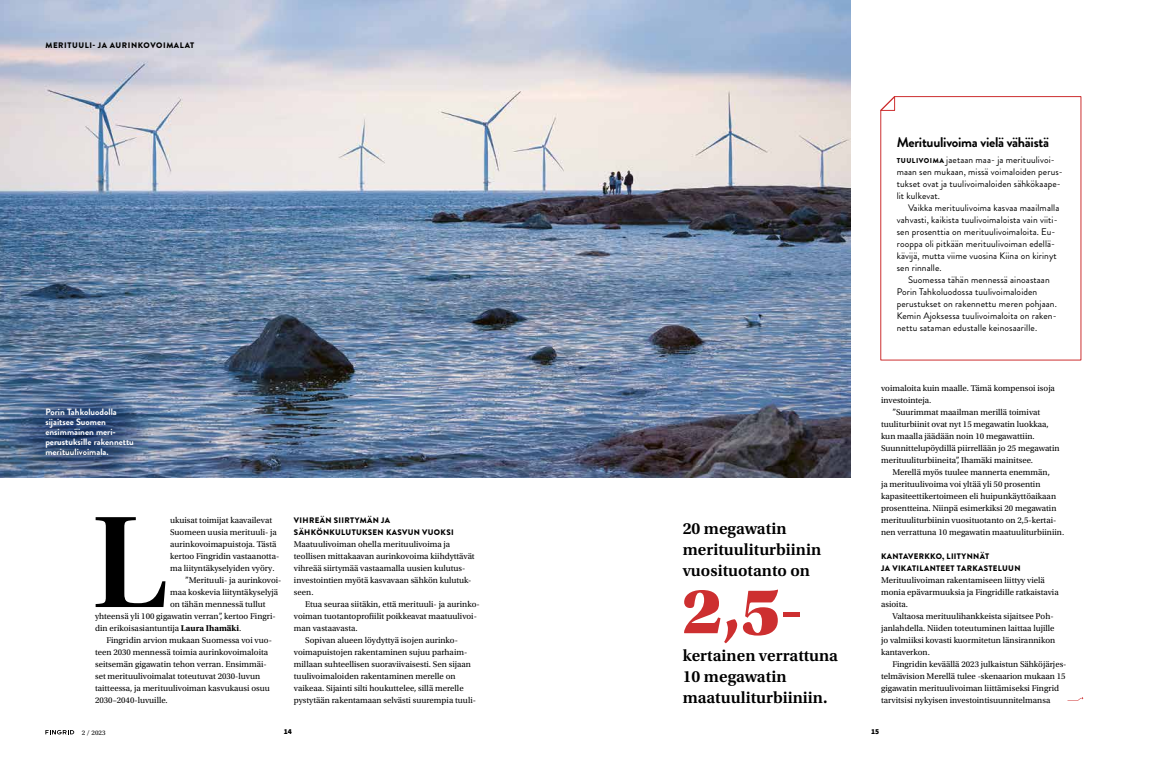
<style>
.page{position:relative;width:1163px;height:766px;background:#fff}
.page>*{position:absolute;margin:0;border:0;box-sizing:border-box;transform-origin:0 0}
.t1{font:136.1px "Utopia Std Semibold Disp";color:#000}
.t2{font:68px "Utopia Std Black Headline";color:#cd2f30}
.t3{font:600 17px/21px "Utopia Std";color:#000}
.t4{font:700 14px "Brandon Grotesque";letter-spacing:-.02em;color:#000}
.t5{font:9.5px/12px "Brandon Grotesque";letter-spacing:.01em;color:#000}
.t6{font:700 9.2px/10px "Brandon Grotesque";color:#fff}
.t7{font:8.8px/12px "Utopia Std";color:#000}
.t8{font:900 8px/12px "Brandon Grotesque";letter-spacing:.04em;color:#000}
.t9{font:900 8px "Brandon Grotesque";letter-spacing:.07em;color:#000}
.t10{font:900 7.5px "Source Sans Pro";color:#000}
.t11{font:7px "Utopia Std";color:#000}
.s1{font-weight:700}
.s2{font-weight:900;font-size:7px}
</style>
<div class="page">
<svg style="left:880px;top:96px;width:201px;height:265px"></svg>
<svg style="left:880px;top:96px;width:15px;height:15px"></svg>
<img style="left:0;top:0;width:850px;height:477px">
<svg style="left:0;top:389px;width:149px;height:89px;background:#4b658b"></svg>
<svg style="left:45px;top:730px;width:29px;height:4px"></svg>
<p class="t9" style="left:45px;top:40px;width:150px">MERITUULI- JA AURINKOVOIMALAT</p>
<p class="t6" style="left:45px;top:407px;width:90px">Porin Tahkoluodolla sijaitsee Suomen ensimmäinen meri&shy;perustuksille rakennettu merituulivoimala.</p>
<h1 class="t1" style="left:92px;top:488px;width:76px">L</h1>
<p class="t7" style="left:170px;top:514px;width:103px">ukuisat toimijat kaavailevat</p>
<p class="t7" style="left:170px;top:526px;width:108px">Suomeen uusia merituuli- ja</p>
<p class="t7" style="left:170px;top:538px;width:108px">aurinkovoimapuistoja. Tästä</p>
<p class="t7" style="left:170px;top:550px;width:111px">kertoo Fingridin vastaanotta-</p>
<p class="t7" style="left:170px;top:562px;width:106px">ma liityntäkyselyiden vyöry.</p>
<p class="t7" style="left:185px;top:574px;width:98px">”Merituuli- ja aurinkovoi-</p>
<p class="t7" style="left:170px;top:586px;width:110px">maa koskevia liityntäkyselyjä</p>
<p class="t7" style="left:170px;top:598px;width:97px">on tähän mennessä tullut</p>
<p class="t7" style="left:95px;top:610px;width:182px">yhteensä yli 100 gigawatin verran”, kertoo Fingri-</p>
<p class="t7" style="left:95px;top:622px;width:148px">din erikoisasiantuntija <span class="s1">Laura Ihamäki</span>.</p>
<p class="t7" style="left:106px;top:634px;width:167px">Fingridin arvion mukaan Suomessa voi vuo-</p>
<p class="t7" style="left:95px;top:646px;width:175px">teen 2030 mennessä toimia aurinkovoimaloita</p>
<p class="t7" style="left:95px;top:658px;width:173px">seitsemän gigawatin tehon verran. Ensimmäi-</p>
<p class="t7" style="left:95px;top:670px;width:167px">set merituulivoimalat toteutuvat 2030-luvun</p>
<p class="t7" style="left:95px;top:682px;width:176px">taitteessa, ja merituulivoiman kasvukausi osuu</p>
<p class="t7" style="left:95px;top:694px;width:74px">2030–2040-luvuille.</p>
<p class="t8" style="left:294px;top:514px;width:161px">VIHREÄN SIIRTYMÄN JA<br>SÄHKÖNKULUTUKSEN KASVUN VUOKSI</p>
<p class="t7" style="left:294px;top:538px;width:182px">Maatuulivoiman ohella merituulivoima ja teollisen mittakaavan aurinkovoima kiihdyttävät vihreää siirtymää vastaamalla uusien kulutus&shy;investointien myötä kasvavaan sähkön kulutuk&shy;seen.</p>
<p class="t7" style="left:305px;top:598px;width:176px">Etua seuraa siitäkin, että merituuli- ja aurinko-</p>
<p class="t7" style="left:294px;top:610px;width:184px">voiman tuotantoprofiilit poikkeavat maatuulivoi-</p>
<p class="t7" style="left:294px;top:622px;width:65px">man vastaavasta.</p>
<p class="t7" style="left:305px;top:634px;width:153px">Sopivan alueen löydyttyä isojen aurinko-</p>
<p class="t7" style="left:294px;top:646px;width:175px">voimapuistojen rakentaminen sujuu parhaim-</p>
<p class="t7" style="left:294px;top:658px;width:178px">millaan suhteellisen suoraviivaisesti. Sen sijaan</p>
<p class="t7" style="left:294px;top:670px;width:163px">tuulivoimaloiden rakentaminen merelle on</p>
<p class="t7" style="left:294px;top:682px;width:171px">vaikeaa. Sijainti silti houkuttelee, sillä merelle</p>
<p class="t7" style="left:294px;top:694px;width:182px">pystytään rakentamaan selvästi suurempia tuuli-</p>
<h3 class="t3" style="left:682px;top:518px;width:140px">20 megawatin merituuliturbiinin vuosituotanto on</h3>
<h2 class="t2" style="left:682px;top:575px;width:122px">2,5-</h2>
<h3 class="t3" style="left:682px;top:644px;width:157px">kertainen verrattuna<br>10 megawatin maatuuliturbiiniin.</h3>
<h3 class="t4" style="left:896px;top:132px;width:154px">Merituulivoima vielä vähäistä</h3>
<p class="t5" style="left:896px;top:153px;width:167px"><span class="s2">TUULIVOIMA</span> jaetaan maa- ja merituulivoi&shy;maan sen mukaan, missä voimaloiden perus&shy;tukset ovat ja tuulivoimaloiden sähkökaape&shy;lit kulkevat.</p>
<p class="t5" style="left:896px;top:201px;width:164px;text-indent:11px">Vaikka merituulivoima kasvaa maailmalla vahvasti, kaikista tuulivoimaloista vain viiti&shy;sen prosenttia on merituulivoimaloita. Eu&shy;rooppa oli pitkään merituulivoiman edellä&shy;kävijä, mutta viime vuosina Kiina on kirinyt sen rinnalle.</p>
<p class="t5" style="left:896px;top:273px;width:161px;text-indent:11px">Suomessa tähän mennessä ainoastaan Porin Tahkoluodossa tuulivoimaloiden perustukset on rakennettu meren pohjaan.<br>Kemin Ajoksessa tuulivoimaloita on raken&shy;nettu sataman edustalle keinosaarille.</p>
<p class="t7" style="left:880px;top:382px;width:175px">voimaloita kuin maalle. Tämä kompensoi isoja</p>
<p class="t7" style="left:880px;top:394px;width:52px">investointeja.</p>
<p class="t7" style="left:892px;top:406px;width:149px">”Suurimmat maailman merillä toimivat</p>
<p class="t7" style="left:880px;top:418px;width:169px">tuuliturbiinit ovat nyt 15 megawatin luokkaa,</p>
<p class="t7" style="left:880px;top:430px;width:155px">kun maalla jäädään noin 10 megawattiin.</p>
<p class="t7" style="left:880px;top:442px;width:180px">Suunnittelupöydillä piirrellään jo 25 megawatin</p>
<p class="t7" style="left:880px;top:454px;width:153px">merituuliturbiineita”, Ihamäki mainitsee.</p>
<p class="t7" style="left:892px;top:466px;width:159px">Merellä myös tuulee mannerta enemmän,</p>
<p class="t7" style="left:880px;top:478px;width:161px">ja merituulivoima voi yltää yli 50 prosentin</p>
<p class="t7" style="left:880px;top:490px;width:176px">kapasiteettikertoimeen eli huipunkäyttöaikaan</p>
<p class="t7" style="left:880px;top:502px;width:177px">prosentteina. Niinpä esimerkiksi 20 megawatin</p>
<p class="t7" style="left:880px;top:514px;width:177px">merituuliturbiinin vuosituotanto on 2,5-kertai-</p>
<p class="t7" style="left:880px;top:526px;width:185px">nen verrattuna 10 megawatin maatuuliturbiiniin.</p>
<p class="t8" style="left:881px;top:550px;width:141px">KANTAVERKKO, LIITYNNÄT<br>JA VIKATILANTEET TARKASTELUUN</p>
<p class="t7" style="left:880px;top:574px;width:179px">Merituulivoiman rakentamiseen liittyy vielä monia epävarmuuksia ja Fingridille ratkaistavia asioita.</p>
<p class="t7" style="left:880px;top:610px;width:176px;text-indent:11px">Valtaosa merituulihankkeista sijaitsee Poh&shy;janlahdella. Niiden toteutuminen laittaa lujille jo valmiiksi kovasti kuormitetun länsirannikon kantaverkon.</p>
<p class="t7" style="left:880px;top:658px;width:187px;text-indent:11px">Fingridin keväällä 2023 julkaistun Sähköjärjes&shy;telmävision Merellä tulee -skenaarion mukaan 15 gigawatin merituulivoiman liittämiseksi Fingrid tarvitsisi nykyisen investointisuunnitelmansa</p>
<p class="t11" style="left:82px;top:728px;width:25px">2 / 2023</p>
<p class="t10" style="left:284px;top:726px;width:10px">14</p>
<p class="t10" style="left:870px;top:726px;width:10px">15</p>
</div>
